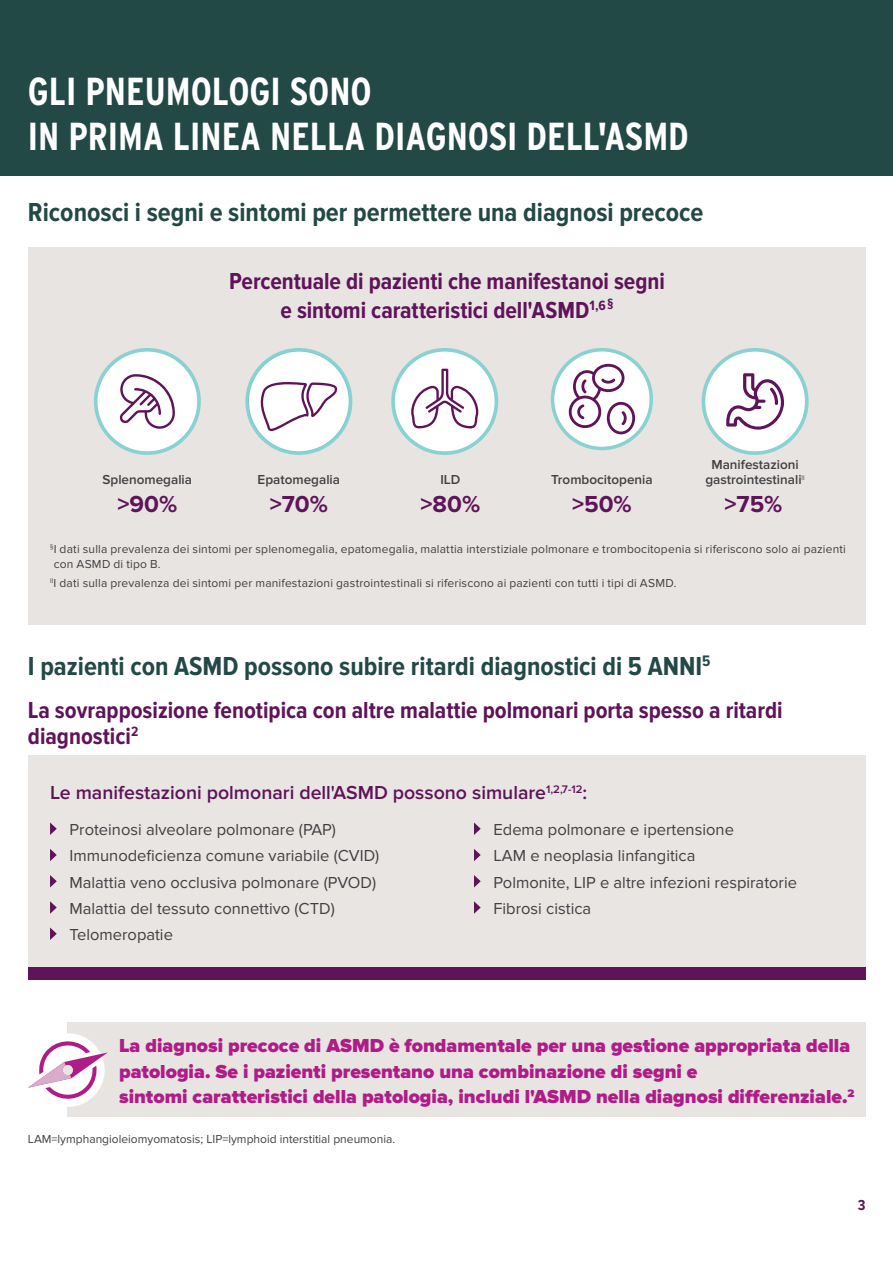
<style>
.page{position:relative;width:893px;height:1263px;background:#fff}
.page>*{position:absolute;margin:0;border:0;box-sizing:border-box;transform-origin:0 0}
.t1{font:700 condensed 39px/45px "Interstate";color:#fff}
.t2{font:700 27px "Proxima Nova Cond";color:#224946}
.t3{font:700 24px/28.5px "Proxima Nova Cond";color:#5f1358;text-align:center}
.t4{font:700 24px "Proxima Nova";color:#5f1358}
.t5{font:900 19.5px/25.5px "Proxima Nova";color:#b01c87}
.t6{font:600 19.5px "Proxima Nova";color:#5f1358}
.t7{font:16.5px/26.2px "Proxima Nova";color:#414042}
.t8{font:700 15px "Proxima Nova Cond";color:#5f1358}
.t9{font:600 13.5px/15px "Proxima Nova";color:#414042;text-align:center}
.t10{font:12px/15px "Proxima Nova";letter-spacing:.015em;color:#414042}
</style>
<div class="page">
<div style="left:0;top:0;width:893px;height:175px;background:#224946"></div>
<div style="left:28px;top:247px;width:837px;height:377px;background:#e7e4e2"></div>
<svg style="left:95px;top:349px;width:102px;height:104px"></svg>
<div style="left:94px;top:348px;width:107px;height:107px;border:3px solid #8ad2d1;border-radius:50%"></div>
<svg style="left:703px;top:349px;width:102px;height:104px"></svg>
<div style="left:702px;top:348px;width:107px;height:107px;border:3px solid #8ad2d1;border-radius:50%"></div>
<svg style="left:395px;top:349px;width:102px;height:104px"></svg>
<div style="left:391px;top:348px;width:107px;height:107px;border:3px solid #8ad2d1;border-radius:50%"></div>
<svg style="left:249px;top:349px;width:102px;height:104px"></svg>
<div style="left:245px;top:348px;width:107px;height:107px;border:3px solid #8ad2d1;border-radius:50%"></div>
<svg style="left:552px;top:349px;width:100px;height:100px"></svg>
<div style="left:551px;top:348px;width:102px;height:102px;border:3px solid #8ad2d1;border-radius:50%"></div>
<div style="left:28px;top:755px;width:837px;height:214px;background:#e7e4e2"></div>
<svg style="left:50px;top:822px;width:7px;height:13px"></svg>
<svg style="left:50px;top:849px;width:7px;height:12px"></svg>
<svg style="left:50px;top:875px;width:7px;height:12px"></svg>
<svg style="left:50px;top:901px;width:7px;height:13px"></svg>
<svg style="left:50px;top:927px;width:7px;height:13px"></svg>
<svg style="left:474px;top:822px;width:7px;height:13px"></svg>
<svg style="left:474px;top:849px;width:7px;height:12px"></svg>
<svg style="left:474px;top:875px;width:7px;height:12px"></svg>
<svg style="left:474px;top:901px;width:7px;height:13px"></svg>
<div style="left:28px;top:967px;width:837px;height:13px;background:#5f1358"></div>
<div style="left:67px;top:1022px;width:798px;height:95px;background:#e7e4e2"></div>
<div style="left:31px;top:1033px;width:74px;height:74px;background:#fff;border-radius:50%"></div>
<svg style="left:28px;top:1038px;width:80px;height:63px"></svg>
<h1 class="t1" style="left:28px;top:68px;width:663px">GLI PNEUMOLOGI SONO<br>IN PRIMA LINEA NELLA DIAGNOSI DELL'ASMD</h1>
<h2 class="t2" style="left:28px;top:197px;width:677px">Riconosci i segni e sintomi per permettere una diagnosi precoce</h2>
<h3 class="t3" style="left:229px;top:268px;width:437px">Percentuale di pazienti che manifestanoi segni e sintomi caratteristici dell'ASMD<sup>1,6</sup> <sup>§</sup></h3>
<p class="t9" style="left:103px;top:472px;width:91px">Splenomegalia</p>
<p class="t9" style="left:258px;top:472px;width:84px">Epatomegalia</p>
<h3 class="t4" style="left:270px;top:490px;width:60px">&gt;70%</h3>
<p class="t9" style="left:440px;top:472px;width:22px">ILD</p>
<h3 class="t4" style="left:117px;top:490px;width:61px">&gt;90%</h3>
<h3 class="t4" style="left:421px;top:490px;width:61px">&gt;80%</h3>
<p class="t9" style="left:551px;top:472px;width:103px">Trombocitopenia</p>
<h3 class="t4" style="left:572px;top:490px;width:61px">&gt;50%</h3>
<p class="t9" style="left:705px;top:457px;width:101px">Manifestazioni gastrointestinali<sup>ll</sup></p>
<h3 class="t4" style="left:724px;top:490px;width:59px">&gt;75%</h3>
<p class="t10" style="left:54px;top:542px;width:794px;text-indent:-4px"><sup>§</sup>I dati sulla prevalenza dei sintomi per splenomegalia, epatomegalia, malattia interstiziale polmonare e trombocitopenia si riferiscono solo ai pazienti con ASMD di tipo B.</p>
<p class="t10" style="left:50px;top:575px;width:628px"><sup>ll</sup>I dati sulla prevalenza dei sintomi per manifestazioni gastrointestinali si riferiscono ai pazienti con tutti i tipi di ASMD.</p>
<h2 class="t2" style="left:28px;top:651px;width:684px">I pazienti con ASMD possono subire ritardi diagnostici di 5 ANNI<sup>5</sup></h2>
<h3 class="t3" style="left:28px;top:698px;width:756px;line-height:25.5px;text-align:left">La sovrapposizione fenotipica con altre malattie polmonari porta spesso a ritardi diagnostici<sup>2</sup></h3>
<h3 class="t6" style="left:50px;top:781px;width:539px">Le manifestazioni polmonari dell'ASMD possono simulare<sup>1,2,7-12</sup>:</h3>
<h3 class="t7" style="left:70px;top:817px;width:311px">Proteinosi alveolare polmonare (PAP)<br>Immunodeficienza comune variabile (CVID)<br>Malattia veno occlusiva polmonare (PVOD)<br>Malattia del tessuto connettivo (CTD)<br>Telomeropatie</h3>
<h3 class="t7" style="left:493px;top:817px;width:305px">Edema polmonare e ipertensione<br>LAM e neoplasia linfangitica<br>Polmonite, LIP e altre infezioni respiratorie<br>Fibrosi cistica</h3>
<h3 class="t5" style="left:119px;top:1033px;width:737px">La diagnosi precoce di ASMD è fondamentale per una gestione appropriata della patologia. Se i pazienti presentano una combinazione di segni e<br>sintomi caratteristici della patologia, includi l'ASMD nella diagnosi differenziale.<sup>2</sup></h3>
<p class="t10" style="left:28px;top:1131px;width:369px">LAM=lymphangioleiomyomatosis; LIP=lymphoid interstitial pneumonia.</p>
<p class="t8" style="left:858px;top:1197px;width:9px">3</p>
</div>
